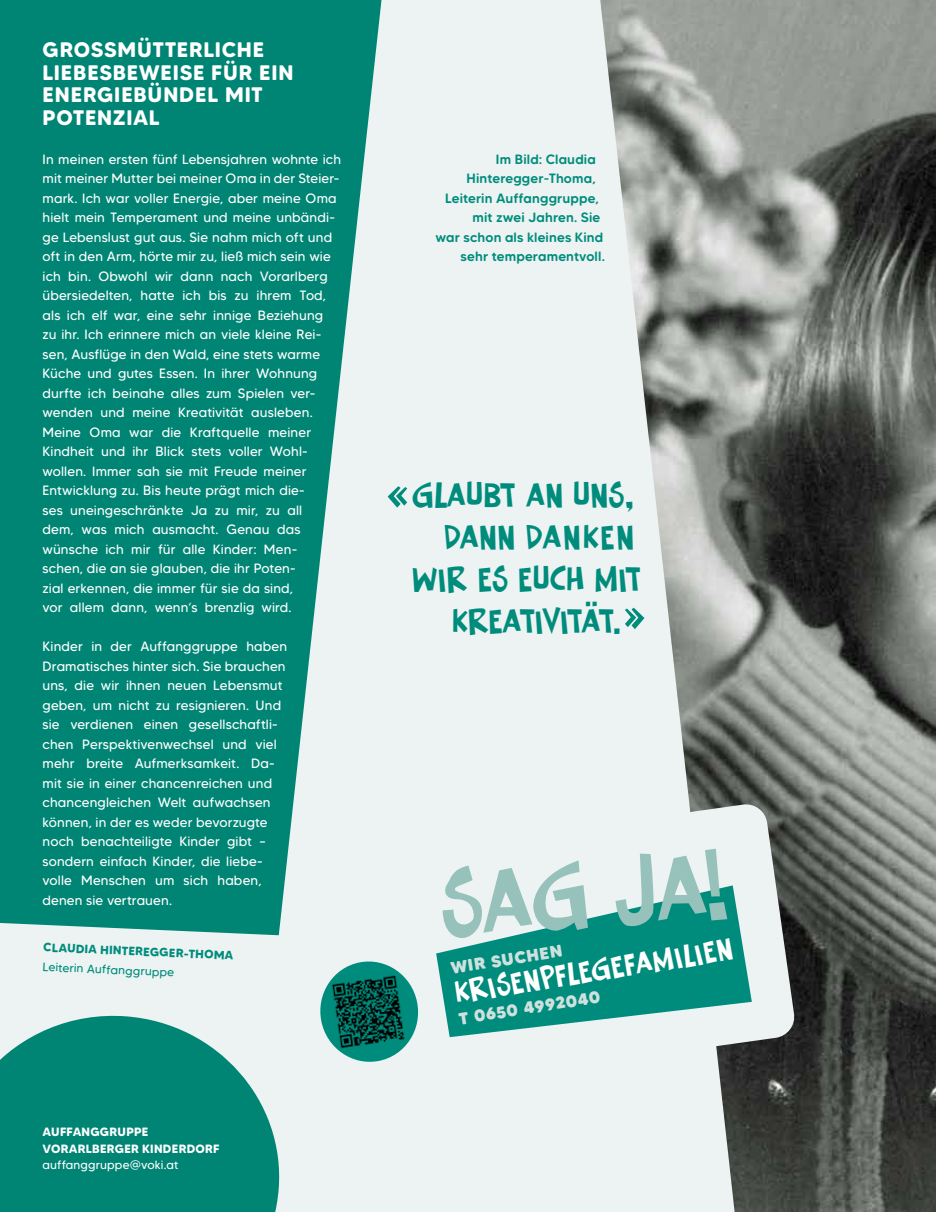
<style>
.page{position:relative;width:936px;height:1212px;background:#fff}
.page>*{position:absolute;margin:0;border:0;box-sizing:border-box;transform-origin:0 0}
.t1{font:42px "Keener";letter-spacing:.015em;color:#008c7c}
.t2{font:42px "Keener";letter-spacing:-.01em;color:#008c7c}
.t3{font:37.5px "Keener";color:#fff}
.t4{font:700 21px/22.5px "MADE Tommy Soft";letter-spacing:.04em;color:#fff}
.t5{font:800 16.8px "MADE Tommy Soft";color:#cfe1de}
.t6{font:13.5px/19.5px "MADE Tommy Soft";letter-spacing:.01em;color:#fff}
.t7{font:500 13.5px "MADE Tommy Soft";letter-spacing:.01em;color:#008c7c}
.t8{font:700 12px/16.5px "MADE Tommy Soft";letter-spacing:.025em;color:#fff}
.t9{font:700 12px "MADE Tommy Soft";color:#008c7c}
.t10{font:12px "MADE Tommy Soft";color:#008c7c}
.t11{font:12px "MADE Tommy Soft";letter-spacing:.015em;color:#fff}
</style>
<div class="page">
<div style="left:0;top:0;width:935px;height:1212px;background:#ecf3f2"></div>
<img style="left:600px;top:0;width:335px;height:1212px">
<svg style="left:387px;top:486px;width:20px;height:22px"></svg>
<svg style="left:625px;top:608px;width:19px;height:21px"></svg>
<svg style="left:0;top:0;width:382px;height:935px;background:#219486"></svg>
<svg style="left:0;top:1015px;width:280px;height:197px;background:#219486"></svg>
<svg style="left:600px;top:803px;width:195px;height:261px"></svg>
<svg style="left:320px;top:961px;width:99px;height:101px"></svg>
<img style="left:326px;top:970px;width:85px;height:84px">
<svg style="left:436px;top:885px;width:315px;height:152px;fill:#008c7c"></svg>
<svg style="left:442px;top:849px;width:285px;height:90px"></svg>
<h3 class="t4" style="left:43px;top:38px;width:252px">GROSSMÜTTERLICHE<br>LIEBESBEWEISE FÜR EIN<br>ENERGIEBÜNDEL MIT<br>POTENZIAL</h3>
<p class="t6" style="left:43px;top:149px;width:300px">In meinen ersten fünf Lebensjahren wohnte ich mit meiner Mutter bei meiner Oma in der Steier&shy;mark. Ich war voller Energie, aber meine Oma hielt mein Temperament und meine unbändi&shy;ge Lebenslust gut aus. Sie nahm mich oft und oft in den Arm, hörte mir zu, ließ mich sein wie ich bin. Obwohl wir dann nach Vorarlberg übersiedelten, hatte ich bis zu ihrem Tod, als ich elf war, eine sehr innige Beziehung<br>zu ihr. Ich erinnere mich an viele kleine Rei&shy;sen, Ausflüge in den Wald, eine stets warme Küche und gutes Essen. In ihrer Wohnung durfte ich beinahe alles zum Spielen ver&shy;wenden und meine Kreativität ausleben.<br>Meine Oma war die Kraftquelle meiner Kindheit und ihr Blick stets voller Wohl&shy;wollen. Immer sah sie mit Freude meiner Entwicklung zu. Bis heute prägt mich die-<br>ses uneingeschränkte Ja zu mir, zu all<br>dem, was mich ausmacht. Genau das wünsche ich mir für alle Kinder: Men&shy;schen, die an sie glauben, die ihr Poten-<br>zial erkennen, die immer für sie da sind,<br>vor allem dann, wenn‘s brenzlig wird.</p>
<p class="t6" style="left:43px;top:637px;width:246px">Kinder in der Auffanggruppe haben Dramatisches hinter sich. Sie brauchen uns, die wir ihnen neuen Lebensmut geben, um nicht zu resignieren. Und sie verdienen einen gesellschaftli&shy;chen Perspektivenwechsel und viel mehr breite Aufmerksamkeit. Da&shy;mit sie in einer chancenreichen und chancengleichen Welt aufwachsen können, in der es weder bevorzugte noch benachteiligte Kinder gibt – sondern einfach Kinder, die liebe&shy;volle Menschen um sich haben, denen sie vertrauen.</p>
<p class="t9" style="left:44px;top:939px;width:192px;rotate:3deg">CLAUDIA HINTEREGGER-THOMA</p>
<p class="t10" style="left:43px;top:959px;width:133px;rotate:3deg">Leiterin Auffanggruppe</p>
<p class="t8" style="left:43px;top:1124px;width:179px">AUFFANGGRUPPE<br>VORARLBERGER KINDERDORF</p>
<p class="t11" style="left:43px;top:1158px;width:137px">auffanggruppe@voki.at</p>
<p class="t7" style="left:496px;top:151px;width:101px">Im Bild: Claudia</p>
<p class="t7" style="left:466px;top:170px;width:131px">Hinteregger-Thoma,</p>
<p class="t7" style="left:445px;top:190px;width:155px">Leiterin Auffanggruppe,</p>
<p class="t7" style="left:472px;top:209px;width:129px">mit zwei Jahren. Sie</p>
<p class="t7" style="left:435px;top:229px;width:169px">war schon als kleines Kind</p>
<p class="t7" style="left:460px;top:248px;width:146px">sehr temperamentvoll.</p>
<h1 class="t1" style="left:412px;top:474px;width:222px">GLAUBT AN UNS,</h1>
<h1 class="t1" style="left:444px;top:516px;width:191px">DANN danken</h1>
<h1 class="t1" style="left:412px;top:558px;width:229px">WIR ES EUCH MIT</h1>
<h1 class="t2" style="left:452px;top:600px;width:169px">KREATIVITÄT.</h1>
<h2 class="t3" style="left:451px;top:974px;width:283px;rotate:-9deg">krisenpflegefamilien</h2>
<p class="t5" style="left:449px;top:958px;width:114px;rotate:-9deg">WIR SUCHEN</p>
<p class="t5" style="left:457px;top:1008px;width:145px;rotate:-9deg">T 0650 4992040</p>
</div>
